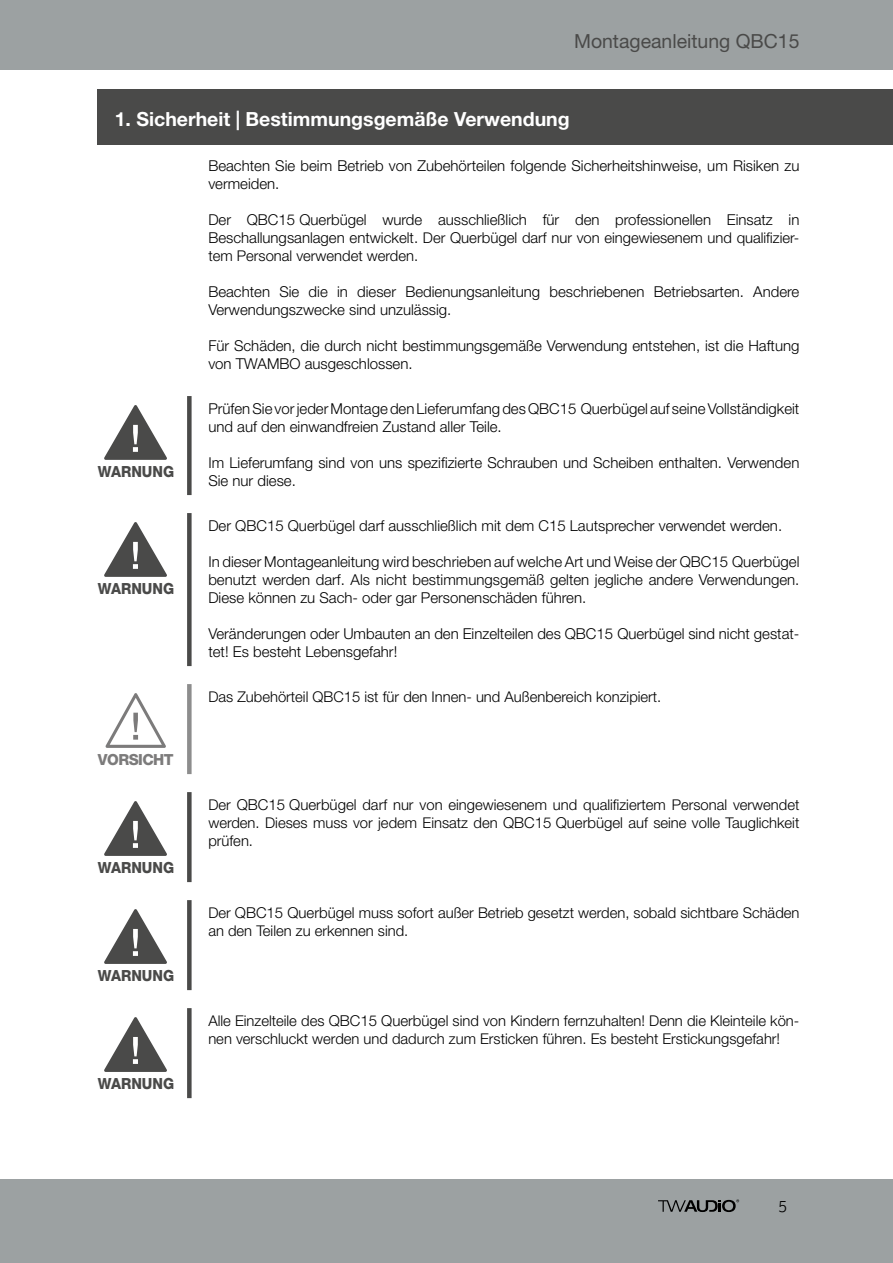
<style>
.page{position:relative;width:893px;height:1263px;background:#fff}
.page>*{position:absolute;margin:0;border:0;box-sizing:border-box;transform-origin:0 0}
.t1{font:700 19.5px "Helvetica Neue LT Std";color:#fff}
.t2{font:19.5px "Helvetica Neue LT Std";color:#4a4a49}
.t3{font:300 16.5px "Lexia";color:#000}
.t4{font:800 15.3px "Helvetica Neue LT Std";color:#4a4a49;scale:.93 1}
.t5{font:800 15.3px "Helvetica Neue LT Std";letter-spacing:-.035em;color:#7c7b7b}
.t6{font:300 15px/18px "Helvetica Neue LT Std";color:#000}
.t7{font:300 14.85px/18px "Helvetica Neue LT Std";color:#000}
.s1{font-size:15px}
</style>
<div class="page">
<div style="left:0;top:0;width:893px;height:69px;background:#9ca1a2"></div>
<div style="left:0;top:1179px;width:893px;height:84px;background:#9ca1a2"></div>
<svg style="left:658px;top:1199px;width:81px;height:13px"></svg>
<div style="left:98px;top:89px;width:795px;height:55px;background:#4a4a49"></div>
<div style="left:187px;top:513px;width:5px;height:153px;background:#4a4a49"></div>
<svg style="left:104px;top:522px;width:63px;height:55px"></svg>
<div style="left:187px;top:396px;width:5px;height:99px;background:#4a4a49"></div>
<svg style="left:104px;top:405px;width:63px;height:55px"></svg>
<svg style="left:105px;top:693px;width:61px;height:55px"></svg>
<div style="left:187px;top:684px;width:5px;height:90px;background:#8d8d8d"></div>
<div style="left:187px;top:792px;width:5px;height:90px;background:#4a4a49"></div>
<svg style="left:104px;top:801px;width:63px;height:55px"></svg>
<div style="left:187px;top:900px;width:5px;height:90px;background:#4a4a49"></div>
<svg style="left:104px;top:909px;width:63px;height:55px"></svg>
<div style="left:187px;top:1008px;width:5px;height:90px;background:#4a4a49"></div>
<svg style="left:104px;top:1017px;width:63px;height:55px"></svg>
<h1 class="t2" style="left:574px;top:29px;width:227px">Montageanleitung QBC15</h1>
<h1 class="t1" style="left:115px;top:107px;width:456px">1. Sicherheit | Bestimmungsgemäße Verwendung</h1>
<p class="t6" style="left:208px;top:156px;width:593px">Beachten Sie beim Betrieb von Zubehörteilen folgende Sicherheitshinweise, um Risiken zu vermeiden.</p>
<p class="t6" style="left:208px;top:210px;width:593px">Der QBC15 Querbügel wurde ausschließlich für den professionellen Einsatz in</p>
<p class="t7" style="left:208px;top:228px;width:593px"><span class="s1">Beschallungsanlagen entwickelt.</span> Der <span class="s1">Querbügel</span> darf nur von eingewiesenem und qualifizier&shy;tem Personal verwendet werden.</p>
<p class="t4" style="left:98px;top:462px;width:84px">WARNUNG</p>
<p class="t4" style="left:98px;top:579px;width:84px">WARNUNG</p>
<p class="t5" style="left:98px;top:750px;width:77px">VORSICHT</p>
<p class="t4" style="left:98px;top:858px;width:84px">WARNUNG</p>
<p class="t4" style="left:98px;top:966px;width:84px">WARNUNG</p>
<p class="t4" style="left:98px;top:1074px;width:84px">WARNUNG</p>
<p class="t6" style="left:208px;top:282px;width:593px">Beachten Sie die in dieser Bedienungsanleitung beschriebenen Betriebsarten. Andere<br>Verwendungszwecke sind unzulässig.</p>
<p class="t6" style="left:208px;top:336px;width:593px">Für Schäden, die durch nicht bestimmungsgemäße Verwendung entstehen, ist die Haftung von TWAMBO ausgeschlossen.</p>
<p class="t6" style="left:208px;top:399px;width:593px">Prüfen Sie vor jeder Montage den Lieferumfang des QBC15 Querbügel auf seine Vollständigkeit und auf den einwandfreien Zustand aller Teile.</p>
<p class="t6" style="left:208px;top:453px;width:592px">Im Lieferumfang sind von uns spezifizierte Schrauben und Scheiben enthalten. Verwenden<br>Sie nur diese.</p>
<p class="t6" style="left:208px;top:516px;width:575px">Der QBC15 Querbügel darf ausschließlich mit dem C15 Lautsprecher verwendet werden.</p>
<p class="t6" style="left:208px;top:552px;width:593px;text-align:justify">In dieser Montageanleitung wird beschrieben auf welche Art und Weise der QBC15 Querbügel benutzt werden darf. Als nicht bestimmungsgemäß gelten jegliche andere Verwendungen.<br>Diese können zu Sach- oder gar Personenschäden führen.</p>
<p class="t6" style="left:208px;top:624px;width:593px">Veränderungen oder Umbauten an den Einzelteilen des QBC15 Querbügel sind nicht gestat&shy;tet! Es besteht Lebensgefahr!</p>
<p class="t7" style="left:208px;top:687px;width:455px">Das Zubehörteil QBC15 ist für den Innen- und Außenbereich konzipiert.</p>
<p class="t7" style="left:208px;top:795px;width:593px;text-align:justify">Der <span class="s1">QBC15 Querbügel</span> darf nur von eingewiesenem und qualifiziertem Personal verwendet werden. Dieses muss vor jedem Einsatz den <span class="s1">QBC15 Querbügel</span> auf seine volle Tauglichkeit prüfen.</p>
<p class="t7" style="left:208px;top:903px;width:593px">Der <span class="s1">QBC15 Querbügel</span> muss sofort außer Betrieb gesetzt werden, sobald sichtbare Schäden an den Teilen zu erkennen sind.</p>
<p class="t7" style="left:208px;top:1011px;width:593px">Alle Einzelteile des <span class="s1">QBC15 Querbügel</span> sind von Kindern fernzuhalten! Denn die Kleinteile kön&shy;nen verschluckt werden und dadurch zum Ersticken führen. Es besteht Erstickungsgefahr!</p>
<p class="t3" style="left:778px;top:1195px;width:10px">5</p>
</div>
